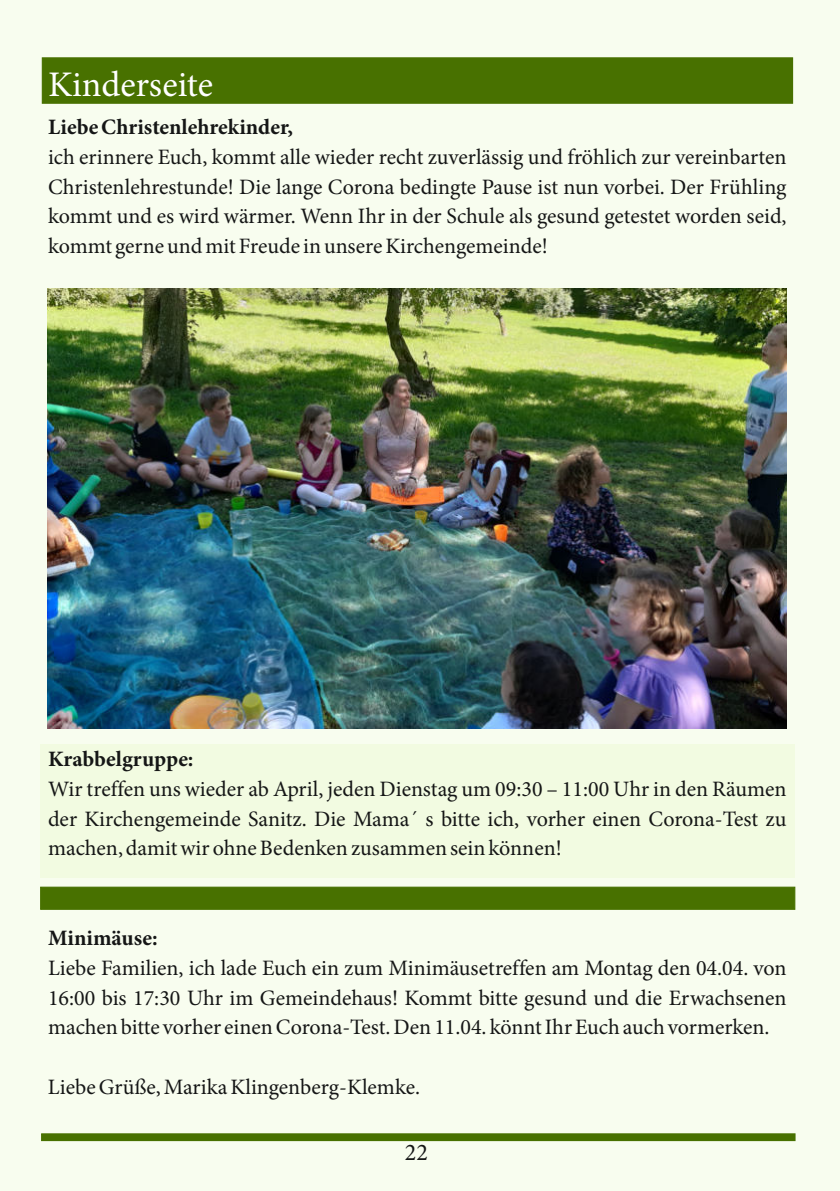
<style>
.page{position:relative;width:840px;height:1191px;background:#fff}
.page>*{position:absolute;margin:0;border:0;box-sizing:border-box;transform-origin:0 0}
.t1{font:36px "Minion Pro";color:#fff}
.t2{font:24px "Minion Pro";color:#151616}
.t3{font:22px/29.6px "Minion Pro";color:#151616;text-align:justify}
.t4{font:700 22px "Minion Pro";color:#151616}
</style>
<div class="page">
<div style="left:0;top:0;width:839px;height:1191px;background:#f8fdef"></div>
<div style="left:40px;top:744px;width:754px;height:134px;background:#f2fbe1"></div>
<div style="left:41px;top:1133px;width:754px;height:8px;background:#487100;border:1px solid #487100"></div>
<div style="left:42px;top:57px;width:750px;height:47px;background:#487100;border:1px solid #487100"></div>
<img style="left:47px;top:288px;width:739px;height:440px">
<div style="left:40px;top:886px;width:754px;height:23px;background:#487100;border:1px solid #487100"></div>
<h1 class="t1" style="left:48px;top:60px;width:166px">Kinderseite</h1>
<p class="t4" style="left:48px;top:112px;width:246px">Liebe Christenlehrekinder,</p>
<p class="t3" style="left:48px;top:142px;width:739px">ich erinnere Euch, kommt alle wieder recht zuverlässig und fröhlich zur vereinbarten Christenlehrestunde! Die lange Corona bedingte Pause ist nun vorbei. Der Frühling kommt und es wird wärmer. Wenn Ihr in der Schule als gesund getestet worden seid, kommt gerne und mit Freude in unsere Kirchengemeinde!</p>
<p class="t4" style="left:48px;top:743px;width:147px">Krabbelgruppe:</p>
<p class="t3" style="left:48px;top:774px;width:739px">Wir treffen uns wieder ab April, jeden Dienstag um 09:30 – 11:00 Uhr in den Räumen der Kirchengemeinde Sanitz. Die Mama´ s bitte ich, vorher einen Corona-Test zu machen, damit wir ohne Bedenken zusammen sein können!</p>
<p class="t4" style="left:48px;top:922px;width:111px">Minimäuse:</p>
<p class="t3" style="left:48px;top:953px;width:739px">Liebe Familien, ich lade Euch ein zum Minimäusetreffen am Montag den 04.04. von 16:00 bis 17:30 Uhr im Gemeindehaus! Kommt bitte gesund und die Erwachsenen machen bitte vorher einen Corona-Test. Den 11.04. könnt Ihr Euch auch vormerken.</p>
<p class="t3" style="left:48px;top:1072px;width:373px">Liebe Grüße, Marika Klingenberg-Klemke.</p>
<p class="t2" style="left:405px;top:1136px;width:25px">22</p>
</div>
